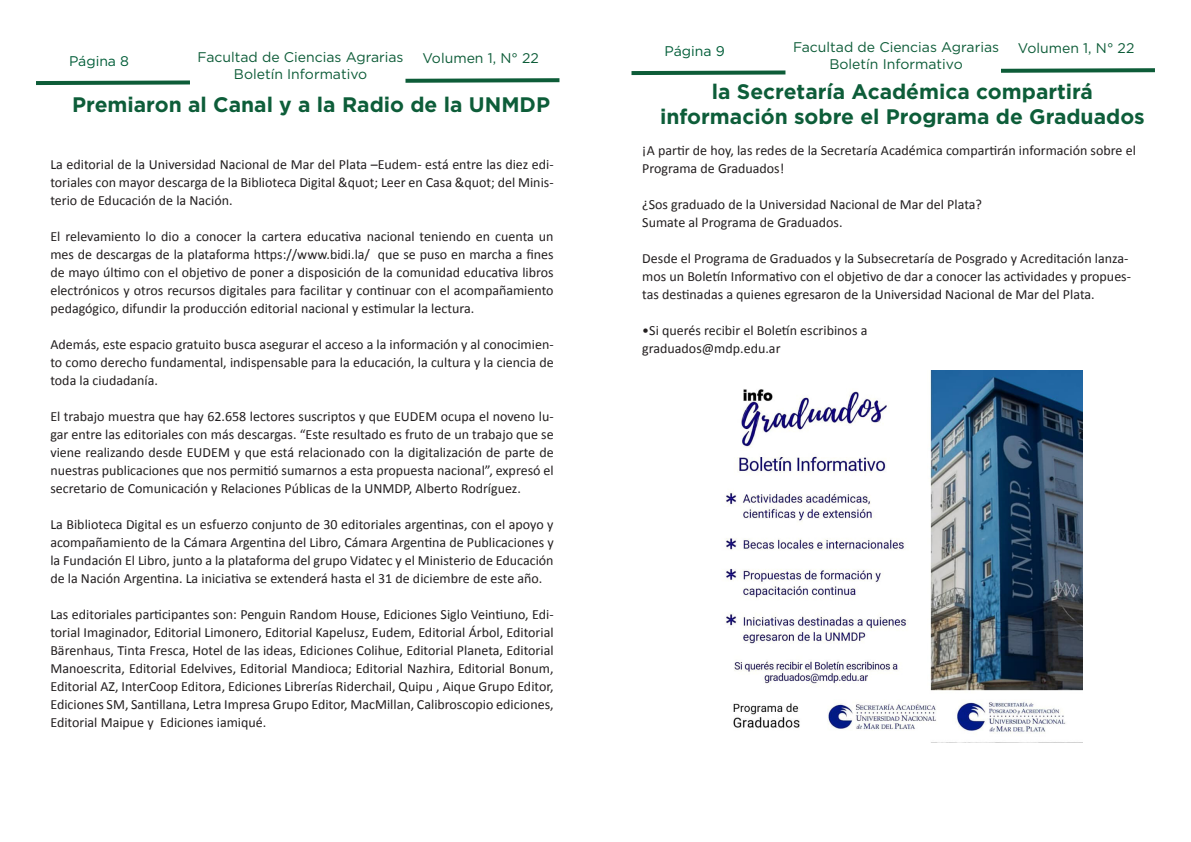
<style>
.page{position:relative;width:1191px;height:842px;background:#fff}
.page>*{position:absolute;margin:0;border:0;box-sizing:border-box;transform-origin:0 0}
.t1{font:700 21px "Gotham";color:#0d5d39}
.t2{font:14px/18px "Calibri";color:#231f20;text-align:justify}
.t3{font:14px "Gotham";color:#0d5c38}
.t4{font:14px "Gotham";color:#005d38}
</style>
<div class="page">
<svg style="left:36px;top:80px;width:154px;height:6px"></svg>
<svg style="left:405px;top:78px;width:155px;height:5px"></svg>
<svg style="left:631px;top:70px;width:155px;height:6px"></svg>
<svg style="left:1001px;top:68px;width:154px;height:5px"></svg>
<img style="left:725px;top:370px;width:357px;height:373px">
<p class="t4" style="left:69px;top:52px;width:62px">Página 8</p>
<p class="t3" style="left:197px;top:48px;width:208px">Facultad de Ciencias Agrarias</p>
<p class="t3" style="left:234px;top:65px;width:135px">Boletín Informativo</p>
<p class="t3" style="left:422px;top:49px;width:118px">Volumen 1, N° 22</p>
<p class="t1" style="left:72px;top:90px;width:479px">Premiaron al Canal y a la Radio de la UNMDP</p>
<p class="t2" style="left:50px;top:156px;width:505px">La editorial de la Universidad Nacional de Mar del Plata –Eudem- está entre las diez edi&shy;toriales con mayor descarga de la Biblioteca Digital &amp;quot; Leer en Casa &amp;quot; del Minis&shy;terio de Educación de la Nación.</p>
<p class="t2" style="left:50px;top:228px;width:505px">El relevamiento lo dio a conocer la cartera educativa nacional teniendo en cuenta un mes de descargas de la plataforma https://www.bidi.la/ que se puso en marcha a fines de mayo último con el objetivo de poner a disposición de la comunidad educativa libros electrónicos y otros recursos digitales para facilitar y continuar con el acompañamiento pedagógico, difundir la producción editorial nacional y estimular la lectura.</p>
<p class="t2" style="left:50px;top:336px;width:505px">Además, este espacio gratuito busca asegurar el acceso a la información y al conocimien&shy;to como derecho fundamental, indispensable para la educación, la cultura y la ciencia de toda la ciudadanía.</p>
<p class="t2" style="left:50px;top:408px;width:505px">El trabajo muestra que hay 62.658 lectores suscriptos y que EUDEM ocupa el noveno lu&shy;gar entre las editoriales con más descargas. “Este resultado es fruto de un trabajo que se viene realizando desde EUDEM y que está relacionado con la digitalización de parte de nuestras publicaciones que nos permitió sumarnos a esta propuesta nacional”, expresó el secretario de Comunicación y Relaciones Públicas de la UNMDP, Alberto Rodríguez.</p>
<p class="t2" style="left:50px;top:516px;width:505px">La Biblioteca Digital es un esfuerzo conjunto de 30 editoriales argentinas, con el apoyo y acompañamiento de la Cámara Argentina del Libro, Cámara Argentina de Publicaciones y la Fundación El Libro, junto a la plataforma del grupo Vidatec y el Ministerio de Educación de la Nación Argentina. La iniciativa se extenderá hasta el 31 de diciembre de este año.</p>
<p class="t2" style="left:50px;top:606px;width:505px">Las editoriales participantes son: Penguin Random House, Ediciones Siglo Veintiuno, Edi&shy;torial Imaginador, Editorial Limonero, Editorial Kapelusz, Eudem, Editorial Árbol, Editorial Bärenhaus, Tinta Fresca, Hotel de las ideas, Ediciones Colihue, Editorial Planeta, Editorial Manoescrita, Editorial Edelvives, Editorial Mandioca; Editorial Nazhira, Editorial Bonum, Editorial AZ, InterCoop Editora, Ediciones Librerías Riderchail, Quipu , Aique Grupo Editor, Ediciones SM, Santillana, Letra Impresa Grupo Editor, MacMillan, Calibroscopio ediciones, Editorial Maipue y Ediciones iamiqué.</p>
<p class="t4" style="left:664px;top:43px;width:62px">Página 9</p>
<p class="t3" style="left:793px;top:38px;width:208px">Facultad de Ciencias Agrarias</p>
<p class="t3" style="left:829px;top:55px;width:135px">Boletín Informativo</p>
<p class="t3" style="left:1018px;top:39px;width:118px">Volumen 1, N° 22</p>
<p class="t1" style="left:712px;top:77px;width:382px">la Secretaría Académica compartirá</p>
<p class="t1" style="left:660px;top:102px;width:486px">información sobre el Programa de Graduados</p>
<p class="t2" style="left:642px;top:141px;width:495px">¡A partir de hoy, las redes de la Secretaría Académica compartirán información sobre el<br>Programa de Graduados!</p>
<p class="t2" style="left:642px;top:195px;width:341px">¿Sos graduado de la Universidad Nacional de Mar del Plata?</p>
<p class="t2" style="left:642px;top:213px;width:202px">Sumate al Programa de Graduados.</p>
<p class="t2" style="left:642px;top:249px;width:490px;text-align:left">Desde el Programa de Graduados y la Subsecretaría de Posgrado y Acreditación lanza&shy;mos un Boletín Informativo con el objetivo de dar a conocer las actividades y propues&shy;tas destinadas a quienes egresaron de la Universidad Nacional de Mar del Plata.</p>
<p class="t2" style="left:642px;top:321px;width:227px">•Si querés recibir el Boletín escribinos a</p>
<p class="t2" style="left:642px;top:339px;width:140px">graduados@mdp.edu.ar</p>
</div>
